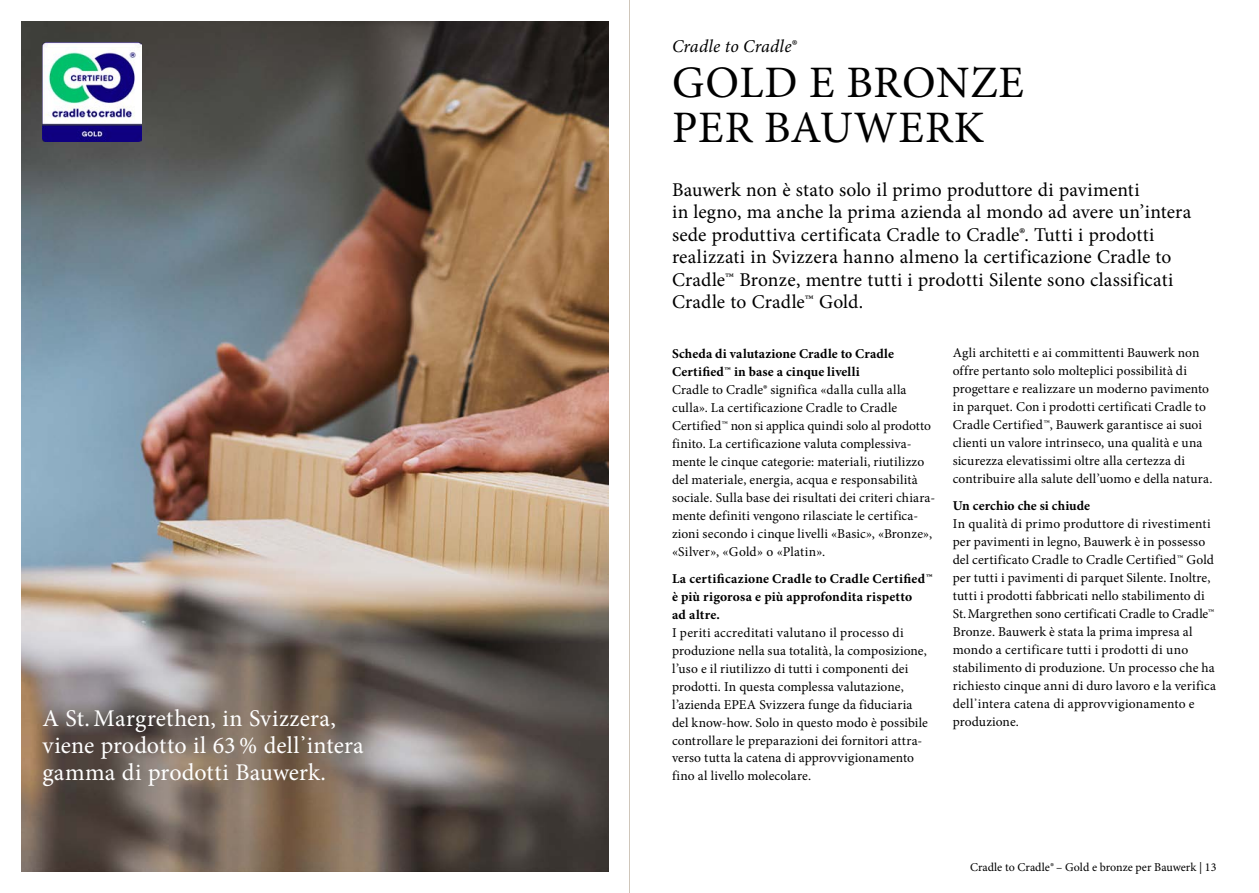
<style>
.page{position:relative;width:1259px;height:893px;background:#fff}
.page>*{position:absolute;margin:0;border:0;box-sizing:border-box;transform-origin:0 0}
.t1{font:45px/45px "Minion Pro";letter-spacing:.02em;color:#000}
.t2{font:24px/27px "Minion Pro";letter-spacing:.005em;color:#fff}
.t3{font:19.5px/22.5px "Minion Pro";letter-spacing:.005em;color:#000}
.t4{font:italic 18px "Minion Pro";letter-spacing:.01em;color:#000}
.t5{font:13.5px/18px "Minion Pro";letter-spacing:.01em;color:#000}
.t6{font:700 13.5px/18px "Minion Pro";letter-spacing:.015em;color:#000}
.t7{font:12px "Minion Pro";color:#000}
.s1{font-style:italic}
</style>
<div class="page">
<hr style="left:629px;top:0;width:1px;height:893px;background:#cfc6ba">
<img style="left:21px;top:21px;width:587px;height:851px">
<img style="left:43px;top:43px;width:99px;height:99px">
<h3 class="t4" style="left:672px;top:33px;width:126px">Cradle to Cradle®</h3>
<h1 class="t1" style="left:672px;top:60px;width:353px">GOLD E BRONZE<br>PER BAUWERK</h1>
<p class="t3" style="left:672px;top:178px;width:521px">Bauwerk non è stato solo il primo produttore di pavimenti<br>in legno, ma anche la prima azienda al mondo ad avere un’intera sede produttiva certificata Cradle to Cradle®. Tutti i prodotti realizzati in Svizzera hanno almeno la certificazione Cradle to Cradle™ Bronze, mentre tutti i prodotti Silente sono classificati Cradle to Cradle™ Gold.</p>
<p class="t6" style="left:672px;top:344px;width:223px">Scheda di valutazione Cradle to Cradle<br>Certified™ in base a cinque livelli</p>
<p class="t5" style="left:672px;top:380px;width:265px">Cradle to Cradle® significa «dalla culla alla culla». La certificazione Cradle to Cradle Certified™ non si applica quindi solo al prodotto finito. La certificazione valuta complessiva&shy;mente le cinque categorie: materiali, riutilizzo del materiale, energia, acqua e responsabilità sociale. Sulla base dei risultati dei criteri chiara&shy;mente definiti vengono rilasciate le certifica&shy;zioni secondo i cinque livelli «Basic», «Bronze», «Silver», «Gold» o «Platin».</p>
<p class="t6" style="left:672px;top:569px;width:262px">La certificazione Cradle to Cradle Certified™ è più rigorosa e più approfondita rispetto<br>ad altre.</p>
<p class="t5" style="left:672px;top:623px;width:257px">I periti accreditati valutano il processo di produzione nella sua totalità, la composizione, l’uso e il riutilizzo di tutti i componenti dei prodotti. In questa complessa valutazione, l’azienda EPEA Svizzera funge da fiduciaria del know-how. Solo in questo modo è possibile controllare le preparazioni dei fornitori attra&shy;verso tutta la catena di approvvigionamento fino al livello molecolare.</p>
<p class="t5" style="left:952px;top:344px;width:261px">Agli architetti e ai committenti Bauwerk non offre pertanto solo molteplici possibilità di progettare e realizzare un moderno pavimento in parquet. Con i prodotti certificati Cradle to Cradle Certified™, Bauwerk garantisce ai suoi clienti un valore intrinseco, una qualità e una sicurezza elevatissimi oltre alla certezza di contribuire alla salute dell’uomo e della natura.</p>
<p class="t6" style="left:952px;top:497px;width:139px">Un cerchio che si chiude</p>
<p class="t5" style="left:952px;top:515px;width:265px">In qualità di primo produttore di rivestimenti per pavimenti in legno, Bauwerk è in possesso del certificato Cradle to Cradle Certified™ Gold per tutti i pavimenti di parquet Silente. Inoltre, tutti i prodotti fabbricati nello stabilimento di St.Margrethen sono certificati Cradle to Cradle™ Bronze. Bauwerk è stata la prima impresa al mondo a certificare tutti i prodotti di uno stabilimento di produzione. Un processo che ha richiesto cinque anni di duro lavoro e la verifica dell’intera catena di approvvigionamento e</p>
<h2 class="t2" style="left:43px;top:705px;width:295px">A St.Margrethen, in Svizzera,</h2>
<p class="t5" style="left:952px;top:713px;width:68px">produzione.</p>
<h2 class="t2" style="left:43px;top:732px;width:323px">viene prodotto il 63% dell’intera gamma di prodotti Bauwerk.</h2>
<p class="t7" style="left:970px;top:859px;width:248px">Cradle to Cradle<span class="s1">®</span> – Gold e bronze per Bauwerk | 13</p>
</div>
